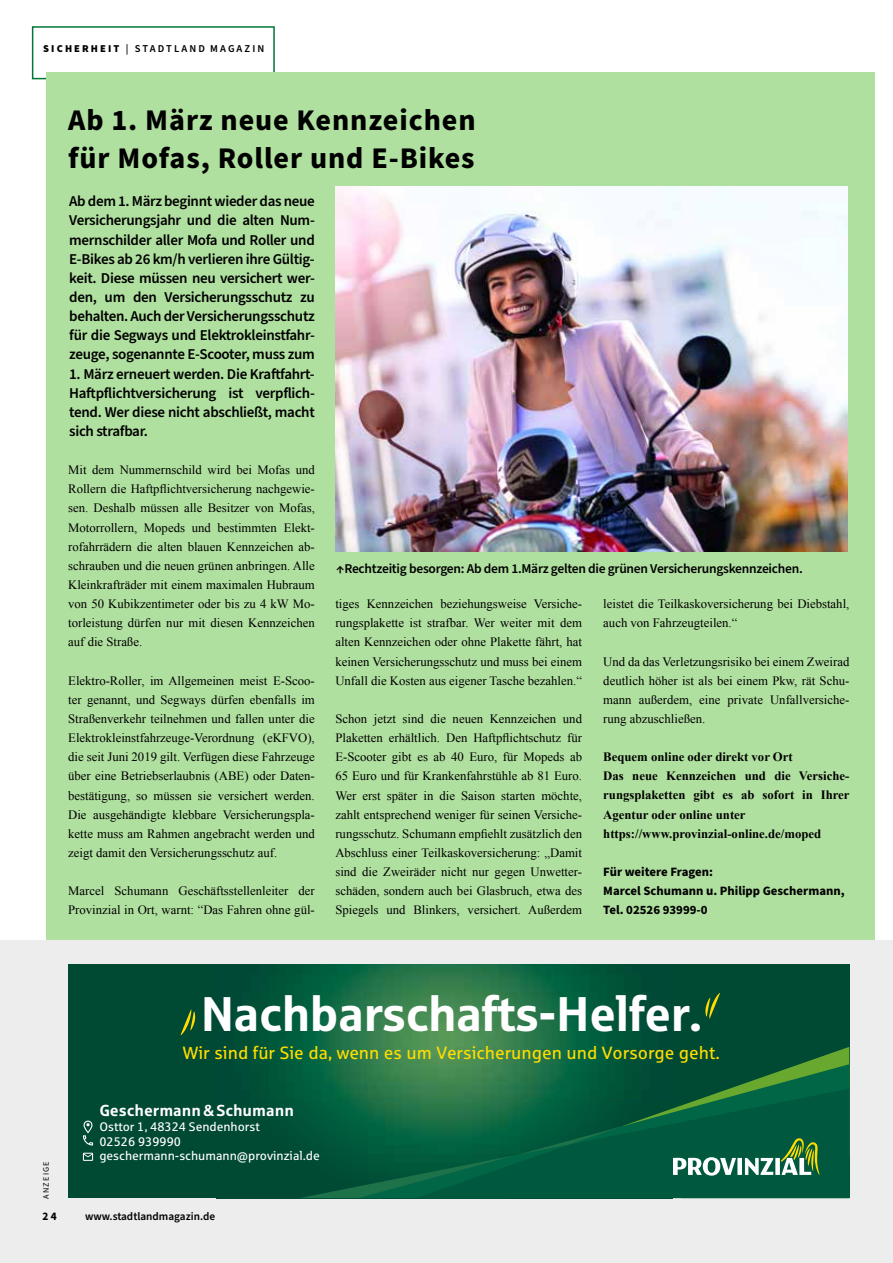
<style>
.page{position:relative;width:893px;height:1263px;background:#fff}
.page>*{position:absolute;margin:0;border:0;box-sizing:border-box;transform-origin:0 0}
.t1{font:700 48.75px "Sparkasse Rg";letter-spacing:-.02em;color:#fff}
.t2{font:700 30px/38.2px "Source Sans Pro";letter-spacing:.03em;color:#000}
.t3{font:17.7px "Sparkasse Rg";color:#fd0}
.t4{font:700 15.9px "Sparkasse Rg";color:#fff}
.t5{font:600 15px/19.2px "Source Sans Pro";letter-spacing:-.02em;color:#000;text-align:justify}
.t6{font:600 13.5px "Source Sans Pro";letter-spacing:-.02em;color:#000}
.t7{font:12.75px/19.2px "Times New Roman";color:#000;text-align:justify}
.t8{font:700 12.75px/19.2px "Times New Roman";color:#000}
.t9{font:700 12.75px/19.2px "Source Sans Pro";color:#000}
.t10{font:12.45px/14.2px "Sparkasse Rg";color:#fff}
.t11{font:600 11.25px "Source Sans Pro";color:#000}
.t12{font:700 11.25px "Source Sans Pro";color:#000}
.t13{font:600 10.5px "Source Sans Pro";letter-spacing:.2em;color:#000}
.t14{font:8.25px "Source Sans Pro";letter-spacing:.15em;color:#000}
.s1{font-weight:900}
</style>
<div class="page">
<div style="left:32px;top:26px;width:243px;height:53px;border:2px solid #007639"></div>
<div style="left:46px;top:73px;width:828px;height:1128px;background:#b0e09f"></div>
<div style="left:0;top:941px;width:893px;height:322px;background:#ededed"></div>
<div style="left:68px;top:964px;width:781px;height:234px;background:#004933"></div>
<img style="left:259px;top:964px;width:374px;height:154px">
<svg style="left:299px;top:1047px;width:550px;height:151px"></svg>
<svg style="left:181px;top:1009px;width:15px;height:26px"></svg>
<svg style="left:705px;top:993px;width:15px;height:26px"></svg>
<svg style="left:83px;top:1153px;width:10px;height:8px"></svg>
<svg style="left:83px;top:1120px;width:10px;height:25px"></svg>
<img style="left:335px;top:187px;width:513px;height:364px">
<p class="t13" style="left:43px;top:42px;width:222px"><span class="s1">SICHERHEIT</span> | STADTLAND MAGAZIN</p>
<h2 class="t2" style="left:68px;top:101px;width:409px">Ab 1. März neue Kennzeichen für Mofas, Roller und E-Bikes</h2>
<p class="t5" style="left:69px;top:192px;width:247px">Ab dem 1. März beginnt wieder das neue Versicherungsjahr und die alten Num&shy;mernschilder aller Mofa und Roller und E-Bikes ab 26 km/h verlieren ihre Gültig&shy;keit. Diese müssen neu versichert wer&shy;den, um den Versicherungsschutz zu behalten. Auch der Versicherungsschutz für die Segways und Elektrokleinstfahr&shy;zeuge, sogenannte E-Scooter, muss zum</p>
<p class="t5" style="left:69px;top:364px;width:247px">1. März erneuert werden. Die Kraftfahrt-Haftpflichtversicherung ist verpflich&shy;tend. Wer diese nicht abschließt, macht sich strafbar.</p>
<p class="t7" style="left:68px;top:460px;width:248px">Mit dem Nummernschild wird bei Mofas und Rollern die Haftpflichtversicherung nachgewie&shy;sen. Deshalb müssen alle Besitzer von Mofas, Motorrollern, Mopeds und bestimmten Elekt&shy;rofahrrädern die alten blauen Kennzeichen ab&shy;schrauben und die neuen grünen anbringen. Alle Kleinkrafträder mit einem maximalen Hubraum von 50 Kubikzentimeter oder bis zu 4 kW Mo&shy;torleistung dürfen nur mit diesen Kennzeichen auf die Straße.</p>
<p class="t7" style="left:68px;top:671px;width:248px">Elektro-Roller, im Allgemeinen meist E-Scoo&shy;ter genannt, und Segways dürfen ebenfalls im Straßenverkehr teilnehmen und fallen unter die Elektrokleinstfahrzeuge-Verordnung (eKFVO), die seit Juni 2019 gilt. Verfügen diese Fahrzeuge über eine Betriebserlaubnis (ABE) oder Daten&shy;bestätigung, so müssen sie versichert werden.<br>Die ausgehändigte klebbare Versicherungspla&shy;kette muss am Rahmen angebracht werden und zeigt damit den Versicherungsschutz auf.</p>
<p class="t7" style="left:68px;top:881px;width:248px">Marcel Schumann Geschäftsstellenleiter der<br>Provinzial in Ort, warnt: “Das Fahren ohne gül-</p>
<p class="t6" style="left:336px;top:560px;width:468px">↑Rechtzeitig besorgen: Ab dem 1.März gelten die grünen Versicherungskennzeichen.</p>
<p class="t7" style="left:335px;top:594px;width:248px">tiges Kennzeichen beziehungsweise Versiche&shy;rungsplakette ist strafbar. Wer weiter mit dem alten Kennzeichen oder ohne Plakette fährt, hat keinen Versicherungsschutz und muss bei einem Unfall die Kosten aus eigener Tasche bezahlen.“</p>
<p class="t7" style="left:335px;top:709px;width:248px">Schon jetzt sind die neuen Kennzeichen und Plaketten erhältlich. Den Haftpflichtschutz für E-Scooter gibt es ab 40 Euro, für Mopeds ab 65 Euro und für Krankenfahrstühle ab 81 Euro.<br>Wer erst später in die Saison starten möchte, zahlt entsprechend weniger für seinen Versiche&shy;rungsschutz. Schumann empfiehlt zusätzlich den Abschluss einer Teilkaskoversicherung: „Damit sind die Zweiräder nicht nur gegen Unwetter&shy;schäden, sondern auch bei Glasbruch, etwa des Spiegels und Blinkers, versichert. Außerdem</p>
<p class="t7" style="left:603px;top:594px;width:248px">leistet die Teilkaskoversicherung bei Diebstahl, auch von Fahrzeugteilen.“</p>
<p class="t7" style="left:603px;top:651px;width:248px">Und da das Verletzungsrisiko bei einem Zweirad deutlich höher ist als bei einem Pkw, rät Schu&shy;mann außerdem, eine private Unfallversiche&shy;rung abzuschließen.</p>
<p class="t8" style="left:603px;top:747px;width:248px">Bequem online oder direkt vor Ort<br>Das neue Kennzeichen und die Versiche&shy;rungsplaketten gibt es ab sofort in Ihrer Agentur oder online unter https://www.provinzial-online.de/moped</p>
<p class="t9" style="left:603px;top:862px;width:243px">Für weitere Fragen:<br>Marcel Schumann u. Philipp Geschermann,<br>Tel. 02526 93999-0</p>
<p class="t14" style="left:41px;top:1199px;width:39px;rotate:-90deg">ANZEIGE</p>
<h1 class="t1" style="left:200px;top:982px;width:504px">Nachbarschafts-Helfer.</h1>
<h3 class="t3" style="left:183px;top:1042px;width:538px">Wir sind für Sie da, wenn es um Versicherungen und Vorsorge geht.</h3>
<p class="t4" style="left:99px;top:1100px;width:196px">Geschermann &amp; Schumann</p>
<p class="t10" style="left:99px;top:1120px;width:222px">Osttor 1, 48324 Sendenhorst<br>02526 939990 geschermann-schumann@provinzial.de</p>
<p class="t12" style="left:43px;top:1209px;width:16px">24</p>
<p class="t11" style="left:85px;top:1209px;width:132px">www.stadtlandmagazin.de</p>
</div>
